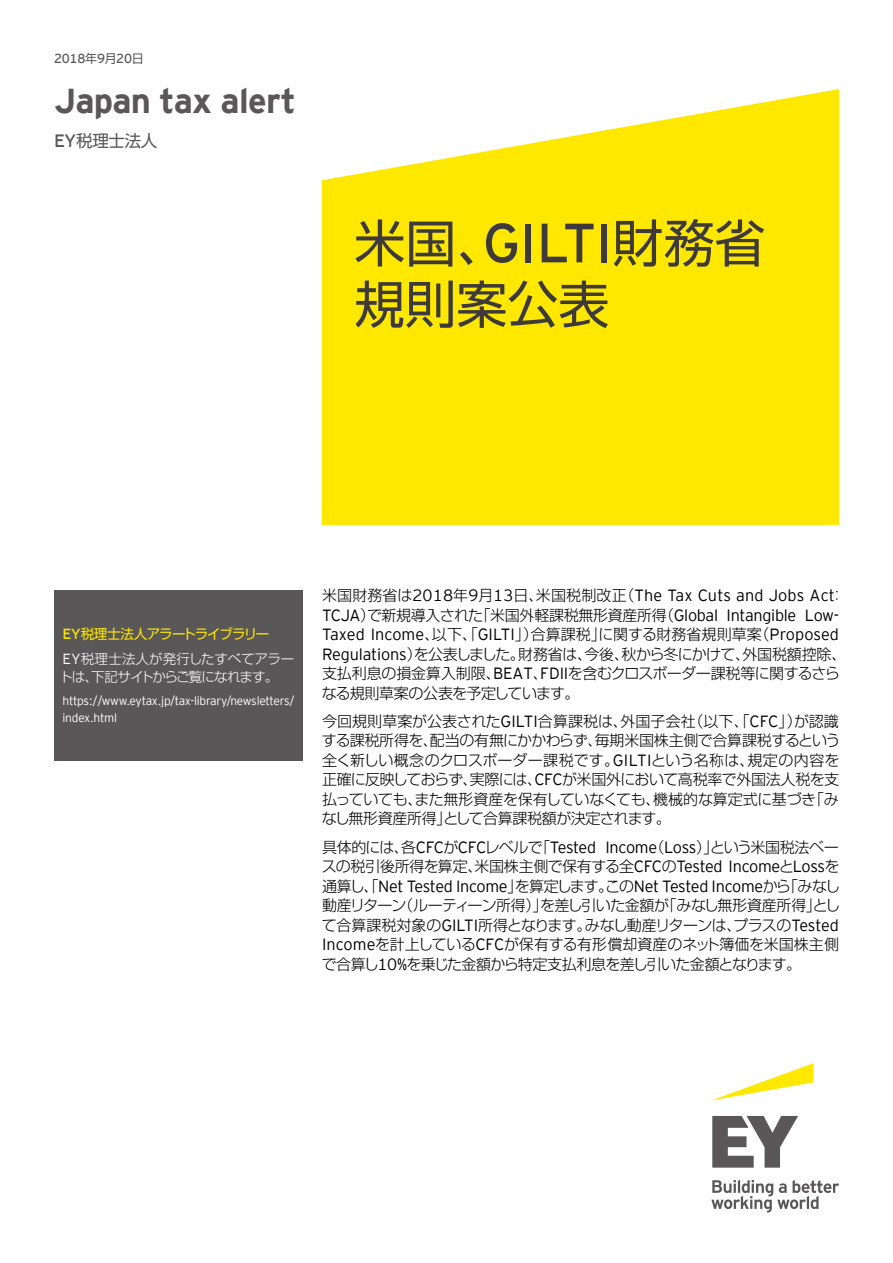
<style>
.page{position:relative;width:893px;height:1263px;background:#fff}
.page>*{position:absolute;margin:0;border:0;box-sizing:border-box;transform-origin:0 0}
.t1{font:51px/61.2px "Shin Go Pro";color:#3e3a39}
.t2{font:700 34.5px "EY Interstate";letter-spacing:-.02em;color:#595757}
.t3{font:16.5px "Shin Go Pro";letter-spacing:-.02em;color:#595757}
.t4{font:300 16.2px/19.5px "EY Interstate";color:#000}
.t5{font:300 16.2px "EY Interstate";letter-spacing:-.02em;color:#000}
.t6{font:300 15px/19.5px "Shin Go Pro";letter-spacing:-.03em;color:#000}
.t7{font:300 13.5px/24.8px "Shin Go Pro";color:#fff}
.t8{font:300 13.5px "Shin Go Pro";letter-spacing:-.075em;color:#fff}
.t9{font:13.05px "EY Interstate";letter-spacing:-.02em;color:#595757}
.t10{font:300 12px/16.5px "EY Interstate";letter-spacing:-.02em;color:#fff}
.s1{font-family:"Shin Go Pro";font-size:12px}
.s2{font-family:"EY Interstate";font-size:17.85px}
.s3{font-family:"EY Interstate";font-size:55.2px}
.s4{font-family:"EY Interstate";font-weight:400;font-size:14.7px;color:#ffe800}
.s5{font-weight:400;color:#ffe800}
.s6{font-family:"EY Interstate";font-size:14.7px}
.s7{font-family:"Shin Go Pro";font-size:15px}
.s8{font-family:"EY Interstate";font-size:16.2px}
</style>
<div class="page">
<svg style="left:713px;top:1063px;width:101px;height:37px"></svg>
<svg style="left:711px;top:1116px;width:128px;height:96px"></svg>
<svg style="left:322px;top:89px;width:517px;height:436px;background:#ffea1a"></svg>
<div style="left:54px;top:590px;width:249px;height:171px;background:#595757"></div>
<p class="t9" style="left:54px;top:49px;width:91px">2018<span class="s1">年</span>9<span class="s1">月</span>20<span class="s1">日</span></p>
<h2 class="t2" style="left:54px;top:76px;width:243px">Japan tax alert</h2>
<p class="t3" style="left:54px;top:127px;width:105px"><span class="s2">EY</span>税理士法人</p>
<h1 class="t1" style="left:354px;top:206px;width:413px">米国、<span class="s3">GILTI</span>財務省規則案公表</h1>
<p class="t7" style="left:63px;top:620px;width:233px"><span class="s4">EY</span><span class="s5">税理士法人アラートライブラリー<br></span><span class="s6">EY</span>税理士法人が発行したすべてアラー</p>
<p class="t8" style="left:59px;top:666px;width:220px">トは、下記サイトからご覧になれます。</p>
<p class="t10" style="left:63px;top:692px;width:233px">https://www.eytax.jp/tax-library/newsletters/ index.html</p>
<p class="t4" style="left:322px;top:585px;width:524px"><span class="s7">米国財務省は</span>2018<span class="s7">年</span>9<span class="s7">月</span>13<span class="s7">日、米国税制改正（</span>The Tax Cuts and Jobs Act<span class="s7">：<br></span>TCJA<span class="s7">）で新規導入された「米国外軽課税無形資産所得（</span>Global Intangible Low-<br>Taxed Income<span class="s7">、以下、「</span>GILTI<span class="s7">」）合算課税」に関する財務省規則草案（</span>Proposed</p>
<p class="t6" style="left:322px;top:643px;width:526px"><span class="s8">Regulations</span>）を公表しました。財務省は、今後、秋から冬にかけて、外国税額控除、支払利息の損金算入制限、<span class="s8">BEAT</span>、<span class="s8">FDII</span>を含むクロスボーダー課税等に関するさらなる規則草案の公表を予定しています。</p>
<p class="t6" style="left:322px;top:710px;width:520px;text-align:justify">今回規則草案が公表された<span class="s8">GILTI</span>合算課税は、外国子会社（以下、「<span class="s8">CFC</span>」）が認識する課税所得を、配当の有無にかかわらず、毎期米国株主側で合算課税するという全く新しい概念のクロスボーダー課税です。<span class="s8">GILTI</span>という名称は、規定の内容を正確に反映しておらず、実際には、<span class="s8">CFC</span>が米国外において高税率で外国法人税を支払っていても、また無形資産を保有していなくても、機械的な算定式に基づき「みなし無形資産所得」として合算課税額が決定されます。</p>
<p class="t6" style="left:322px;top:835px;width:519px">具体的には、各<span class="s8">CFC</span>が<span class="s8">CFC</span>レベルで「<span class="s8">Tested Income</span>（<span class="s8">Loss</span>）」という米国税法ベースの税引後所得を算定、米国株主側で保有する全<span class="s8">CFC</span>の<span class="s8">Tested Income</span>と<span class="s8">Loss</span>を</p>
<p class="t5" style="left:322px;top:874px;width:519px"><span class="s7">通算し、「</span>Net Tested Income<span class="s7">」を算定します。この</span>Net Tested Income<span class="s7">から「みなし</span></p>
<p class="t6" style="left:322px;top:894px;width:520px;text-align:justify">動産リターン（ルーティーン所得）」を差し引いた金額が「みなし無形資産所得」として合算課税対象の<span class="s8">GILTI</span>所得となります。みなし動産リターンは、プラスの<span class="s8">Tested Income</span>を計上している<span class="s8">CFC</span>が保有する有形償却資産のネット簿価を米国株主側で合算し<span class="s8">10%</span>を乗じた金額から特定支払利息を差し引いた金額となります。</p>
</div>
